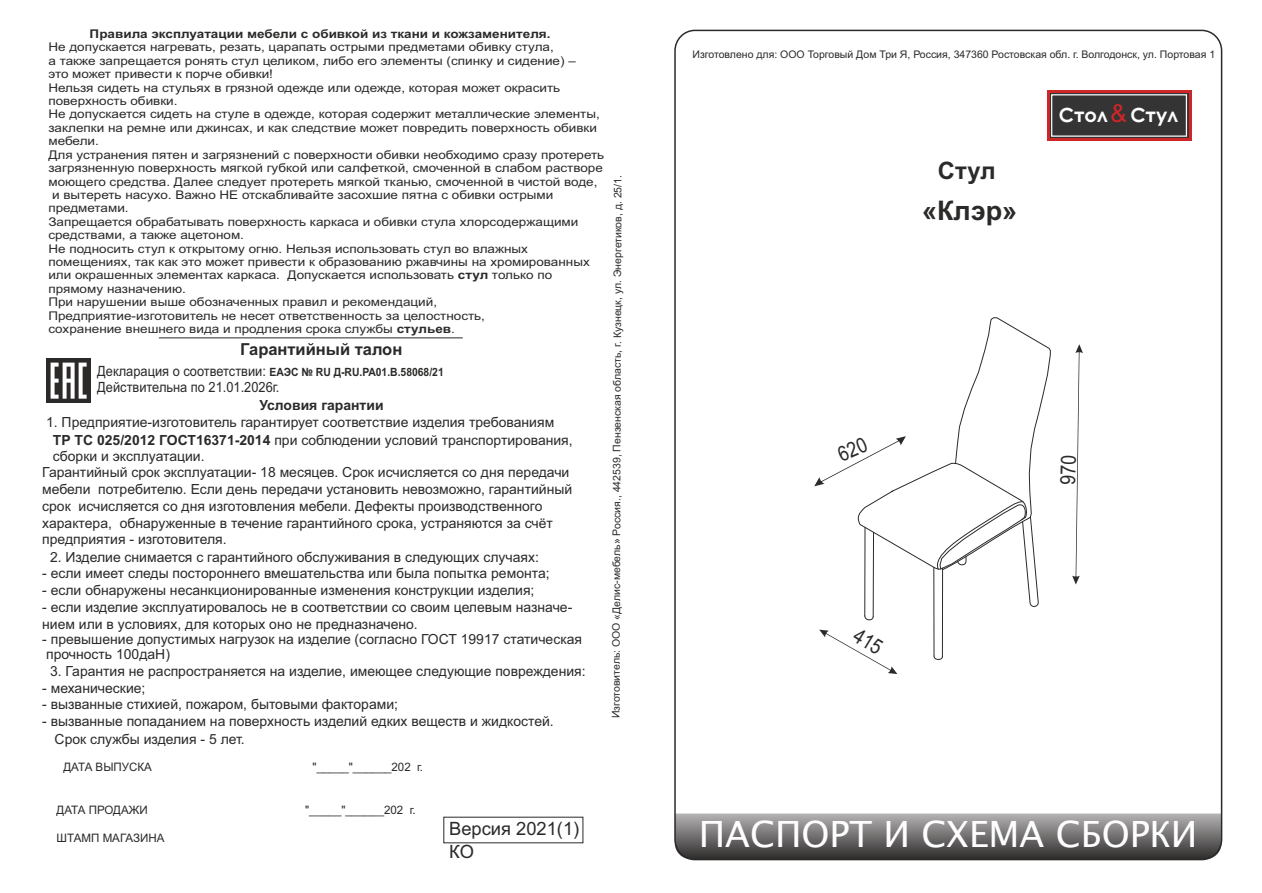
<style>
.page{position:relative;width:1262px;height:893px;background:#fff}
.page>*{position:absolute;margin:0;border:0;box-sizing:border-box;transform-origin:0 0}
.t1{font:36px "Lucida Sans Unicode";color:#fefefe}
.t2{font:700 27px "Arial";color:#2b2a29}
.t3{font:700 24px "Arial";color:#2b2a29}
.t4{font:700 19.5px "Century Gothic";color:#fefefe}
.t5{font:18.3px/23.1px "Arial";color:#2b2a29}
.t6{font:700 16.5px "Arial";color:#2b2a29}
.t7{font:14.1px "Arial";color:#2b2a29;scale:.91 1}
.t8{font:13.95px/16.8px "Arial";color:#2b2a29}
.t9{font:700 13.95px "Arial";color:#2b2a29}
.t10{font:12px "Arial";color:#2b2a29;scale:1.12 1}
.t11{font:700 12px "Arial";color:#2b2a29;scale:1.12 1}
.t12{font:11.7px "Arial";color:#2b2a29}
.t13{font:700 11.4px "Arial";color:#2b2a29;scale:.91 1}
.t14{font:10.5px "Arial";letter-spacing:-.005em;color:#2b2a29}
.s1{font-weight:700}
.s2{font-weight:400;font-size:14.1px}
.s3{font-family:"Arial";font-weight:400;font-size:24.6px;color:#cd2628}
</style>
<div class="page">
<svg style="left:675px;top:813px;width:546px;height:46px;background:#737171"></svg>
<hr style="left:159px;top:337px;width:304px;height:1px;background:#2b2a29">
<div style="left:47px;top:358px;width:44px;height:44px;background:#2b2a29"></div>
<svg style="left:51px;top:362px;width:36px;height:36px"></svg>
<div style="left:1046px;top:90px;width:145px;height:51px;background:#cd2628"></div>
<div style="left:1049px;top:93px;width:139px;height:45px;background:#343435"></div>
<div style="left:1051px;top:94px;width:136px;height:43px;border:1px solid #fefefe"></div>
<hr style="left:933px;top:567px;width:1px;height:89px;background:#2b2a29">
<hr style="left:942px;top:568px;width:1px;height:89px;background:#2b2a29">
<svg style="left:933px;top:655px;width:10px;height:5px"></svg>
<hr style="left:864px;top:527px;width:1px;height:89px;background:#2b2a29">
<hr style="left:872px;top:532px;width:2px;height:84px;background:#2b2a29">
<svg style="left:864px;top:615px;width:10px;height:6px"></svg>
<svg style="left:814px;top:317px;width:237px;height:291px"></svg>
<svg style="left:819px;top:629px;width:78px;height:45px"></svg>
<svg style="left:1072px;top:344px;width:11px;height:240px"></svg>
<p class="t11" style="left:90px;top:29px;width:413px">Правила эксплуатации мебели с обивкой из ткани и кожзаменителя.</p>
<p class="t10" style="left:48px;top:43px;width:453px">Не допускается нагревать, резать, царапать острыми предметами обивку стула,</p>
<p class="t10" style="left:48px;top:56px;width:472px">а также запрещается ронять стул целиком, либо его элементы (спинку и сидение) –</p>
<p class="t10" style="left:48px;top:69px;width:202px">это может привести к порче обивки!</p>
<p class="t10" style="left:48px;top:83px;width:458px">Нельзя сидеть на стульях в грязной одежде или одежде, которая может окрасить</p>
<p class="t10" style="left:48px;top:96px;width:117px">поверхность обивки.</p>
<p class="t10" style="left:48px;top:110px;width:494px">Не допускается сидеть на стуле в одежде, которая содержит металлические элементы,</p>
<p class="t10" style="left:48px;top:123px;width:491px">заклепки на ремне или джинсах, и как следствие может повредить поверхность обивки</p>
<p class="t10" style="left:48px;top:136px;width:47px">мебели.</p>
<p class="t10" style="left:48px;top:150px;width:498px">Для устранения пятен и загрязнений с поверхности обивки необходимо сразу протереть</p>
<p class="t10" style="left:48px;top:163px;width:496px">загрязненную поверхность мягкой губкой или салфеткой, смоченной в слабом растворе</p>
<p class="t10" style="left:48px;top:177px;width:492px">моющего средства. Далее следует протереть мягкой тканью, смоченной в чистой воде,</p>
<p class="t10" style="left:52px;top:190px;width:449px">и вытереть насухо. Важно НЕ отскабливайте засохшие пятна с обивки острыми</p>
<p class="t10" style="left:48px;top:203px;width:73px">предметами.</p>
<p class="t10" style="left:48px;top:217px;width:475px">Запрещается обрабатывать поверхность каркаса и обивки стула хлорсодержащими</p>
<p class="t10" style="left:48px;top:230px;width:176px">средствами, а также ацетоном.</p>
<p class="t10" style="left:48px;top:244px;width:430px">Не подносить стул к открытому огню. Нельзя использовать стул во влажных</p>
<p class="t10" style="left:48px;top:257px;width:485px">помещениях, так как это может привести к образованию ржавчины на хромированных</p>
<p class="t10" style="left:48px;top:271px;width:451px">или окрашенных элементах каркаса. Допускается использовать <span class="s1">стул</span> только по</p>
<p class="t10" style="left:48px;top:284px;width:124px">прямому назначению.</p>
<p class="t10" style="left:48px;top:297px;width:348px">При нарушении выше обозначенных правил и рекомендаций,</p>
<p class="t10" style="left:48px;top:311px;width:391px">Предприятие-изготовитель не несет ответственность за целостность,</p>
<p class="t10" style="left:48px;top:324px;width:364px">сохранение внешнего вида и продления срока службы <span class="s1">стульев</span>.</p>
<h3 class="t6" style="left:240px;top:343px;width:164px">Гарантийный талон</h3>
<p class="t13" style="left:97px;top:368px;width:382px"><span class="s2">Декларация о соответствии:</span> ЕАЭС № RU Д-RU.РА01.В.58068/21</p>
<p class="t7" style="left:97px;top:381px;width:202px">Действительна по 21.01.2026г.</p>
<p class="t9" style="left:259px;top:400px;width:126px">Условия гарантии</p>
<p class="t8" style="left:46px;top:415px;width:509px">1. Предприятие-изготовитель гарантирует соответствие изделия требованиям</p>
<p class="t8" style="left:42px;top:465px;width:531px">Гарантийный срок эксплуатации- 18 месяцев. Срок исчисляется со дня передачи мебели потребителю. Если день передачи установить невозможно, гарантийный срок исчисляется со дня изготовления мебели. Дефекты производственного характера, обнаруженные в течение гарантийного срока, устраняются за счёт предприятия - изготовителя.</p>
<p class="t8" style="left:50px;top:549px;width:490px">2. Изделие снимается с гарантийного обслуживания в следующих случаях:</p>
<p class="t8" style="left:42px;top:566px;width:509px">- если имеет следы постороннего вмешательства или была попытка ремонта;</p>
<p class="t8" style="left:42px;top:583px;width:494px">- если обнаружены несанкционированные изменения конструкции изделия;</p>
<p class="t8" style="left:42px;top:600px;width:531px">- если изделие эксплуатировалось не в соответствии со своим целевым назначе&shy;нием или в условиях, для которых оно не предназначено.</p>
<p class="t8" style="left:50px;top:664px;width:537px">3. Гарантия не распространяется на изделие, имеющее следующие повреждения:</p>
<p class="t8" style="left:42px;top:680px;width:105px">- механические;</p>
<p class="t8" style="left:42px;top:697px;width:357px">- вызванные стихией, пожаром, бытовыми факторами;</p>
<p class="t8" style="left:55px;top:713px;width:501px;line-height:18.1px;text-indent:-12px">- вызванные попаданием на поверхность изделий едких веществ и жидкостей.<br>Срок службы изделия - 5 лет.</p>
<p class="t8" style="left:53px;top:432px;width:521px"><span class="s1">ТР ТС 025/2012 ГОСТ16371-2014</span> при соблюдении условий транспортирования, сборки и эксплуатации.</p>
<p class="t8" style="left:42px;top:632px;width:541px;line-height:15.8px">- превышение допустимых нагрузок на изделие (согласно ГОСТ 19917 статическая прочность 100даН)</p>
<p class="t12" style="left:63px;top:762px;width:90px">ДАТА ВЫПУСКА</p>
<p class="t12" style="left:313px;top:762px;width:112px">"_____"______202 г.</p>
<p class="t12" style="left:57px;top:805px;width:93px">ДАТА ПРОДАЖИ</p>
<p class="t12" style="left:305px;top:805px;width:112px">"_____"______202 г.</p>
<p class="t12" style="left:57px;top:833px;width:109px">ШТАМП МАГАЗИНА</p>
<h3 class="t5" style="left:449px;top:818px;width:132px">Версия 2021(1)<br>КО</h3>
<p class="t14" style="left:613px;top:718px;width:544px;rotate:-90deg">Изготовитель: ООО «Делис-мебель» Россия., 442539, Пензенская область, г. Кузнецк, ул. Энергетиков, д. 25/1.</p>
<p class="t14" style="left:692px;top:50px;width:524px">Изготовлено для: ООО Торговый Дом Три Я, Россия, 347360 Ростовская обл. г. Волгодонск, ул. Портовая 1</p>
<h3 class="t3" style="left:938px;top:161px;width:59px">Стул</h3>
<h2 class="t2" style="left:922px;top:200px;width:97px">«Клэр»</h2>
<h3 class="t4" style="left:1058px;top:108px;width:121px">Стол<span class="s3">&amp;</span> Стул</h3>
<h1 class="t1" style="left:698px;top:819px;width:500px">ПАСПОРТ И СХЕМА СБОРКИ</h1>
</div>
